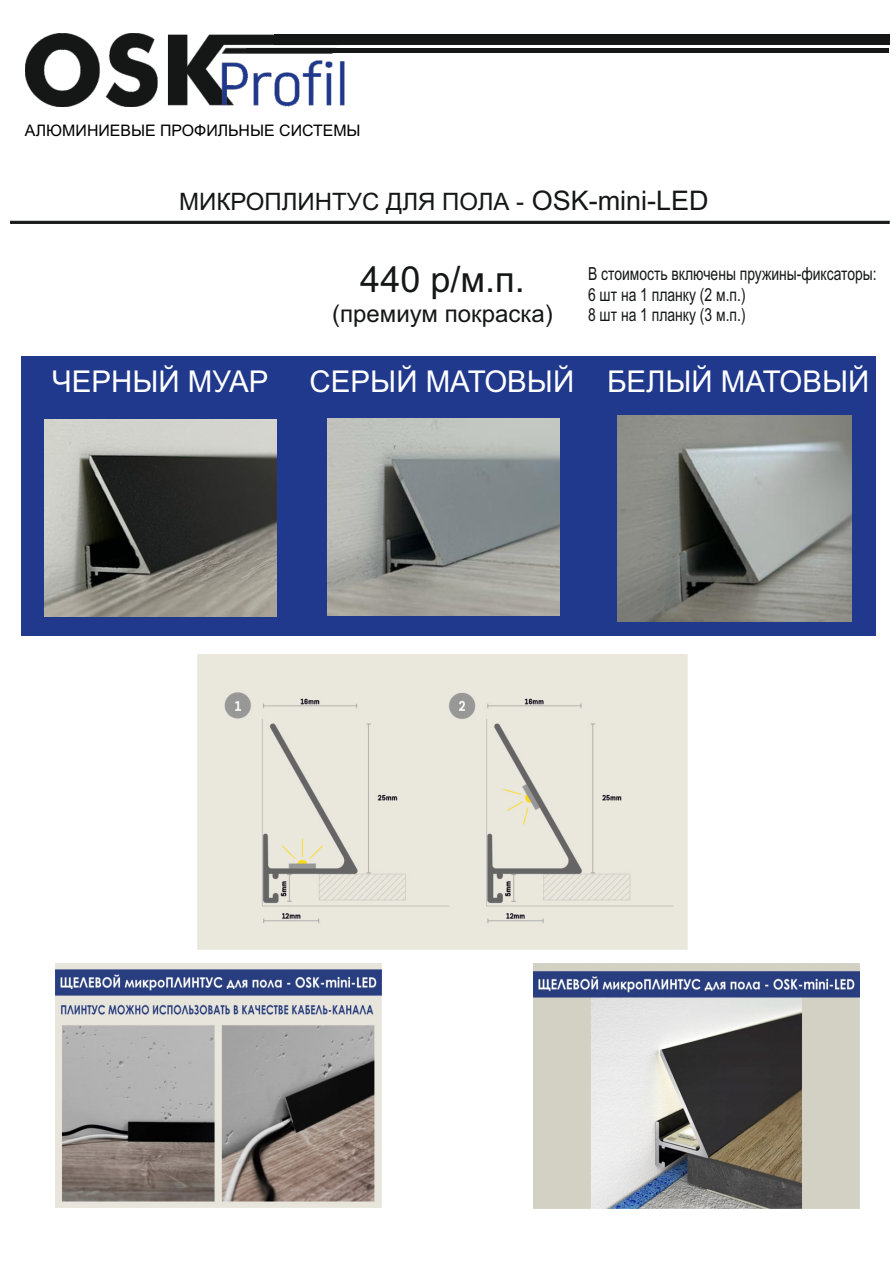
<style>
.page{position:relative;width:893px;height:1263px;background:#fff}
.page>*{position:absolute;margin:0;border:0;box-sizing:border-box;transform-origin:0 0}
.t1{font:36px "Arial";color:#151616}
.t2{font:30px "Arial";color:#fff}
.t3{font:24px "Arial";color:#151616}
.t4{font:18px/20.1px "Arial";color:#151616;scale:.77 1}
.t5{font:15.9px "Arial";color:#000}
.s1{font-size:27px}
</style>
<div class="page">
<img style="left:25px;top:33px;width:319px;height:73px">
<div style="left:274px;top:35px;width:615px;height:10px;background:#151616"></div>
<div style="left:247px;top:48px;width:642px;height:5px;background:#151616"></div>
<svg style="left:10px;top:220px;width:880px;height:4px"></svg>
<img style="left:198px;top:654px;width:489px;height:295px">
<img style="left:56px;top:963px;width:325px;height:245px">
<img style="left:534px;top:964px;width:325px;height:244px">
<div style="left:21px;top:356px;width:855px;height:280px;background:#20398c"></div>
<img style="left:45px;top:420px;width:232px;height:197px">
<img style="left:618px;top:416px;width:234px;height:206px">
<img style="left:327px;top:418px;width:232px;height:197px">
<p class="t5" style="left:25px;top:125px;width:337px">АЛЮМИНИЕВЫЕ ПРОФИЛЬНЫЕ СИСТЕМЫ</p>
<h3 class="t3" style="left:179px;top:192px;width:531px">МИКРОПЛИНТУС ДЛЯ ПОЛА - <span class="s1">OSK-mini-LED</span></h3>
<h1 class="t1" style="left:360px;top:266px;width:166px">440 р/м.п.</h1>
<h3 class="t3" style="left:332px;top:304px;width:222px">(премиум покраска)</h3>
<p class="t4" style="left:588px;top:266px;width:376px">В стоимость включены пружины-фиксаторы:<br>6 шт на 1 планку (2 м.п.)<br>8 шт на 1 планку (3 м.п.)</p>
<h2 class="t2" style="left:52px;top:370px;width:218px">ЧЕРНЫЙ МУАР</h2>
<h2 class="t2" style="left:310px;top:370px;width:561px">СЕРЫЙ МАТОВЫЙ БЕЛЫЙ МАТОВЫЙ</h2>
</div>
